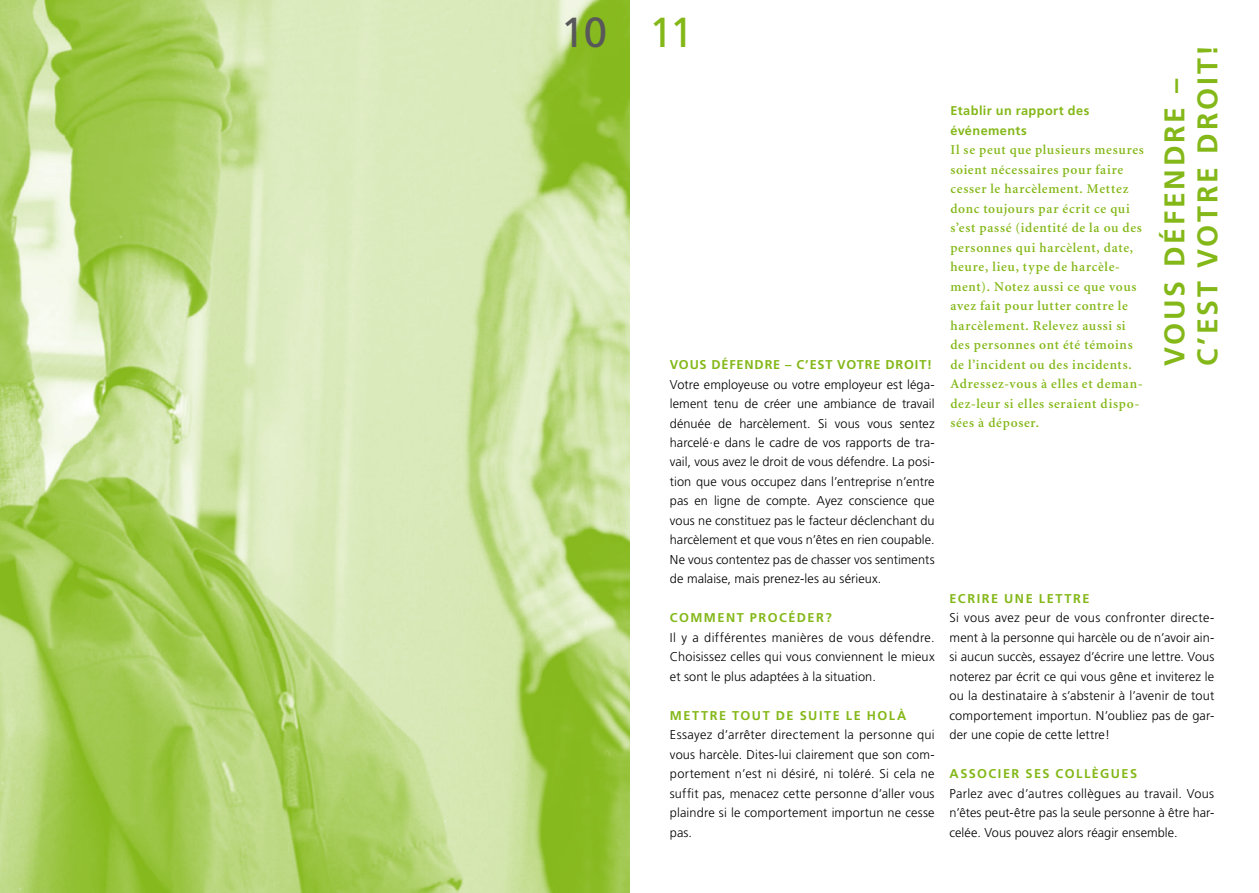
<style>
.page{position:relative;width:1259px;height:893px;background:#fff}
.page>*{position:absolute;margin:0;border:0;box-sizing:border-box;transform-origin:0 0}
.t1{font:42px "Frutiger";color:#58585a}
.t2{font:700 28.5px/33px "Frutiger";letter-spacing:.095em;color:#84b819}
.t3{font:600 13.5px/19.5px "Minion";letter-spacing:.05em;color:#84b819}
.t4{font:300 12.75px/19.5px "Frutiger";letter-spacing:.01em;color:#000;text-align:justify}
.t5{font:700 12.75px "Frutiger";letter-spacing:.115em;color:#84b819}
.t6{font:700 12.75px "Frutiger";letter-spacing:.065em;color:#84b819}
.t7{font:700 12.75px/19.5px "Frutiger";letter-spacing:.035em;color:#84b819}
.s1{color:#84b819}
</style>
<div class="page">
<img style="left:0;top:0;width:629px;height:893px">
<h1 class="t1" style="left:561px;top:7px;width:134px">10 <span class="s1">11</span></h1>
<p class="t6" style="left:670px;top:357px;width:264px">VOUS DÉFENDRE – C’EST VOTRE DROIT!</p>
<p class="t4" style="left:670px;top:374px;width:266px">Votre employeuse ou votre employeur est léga&shy;lement tenu de créer une ambiance de travail dénuée de harcèlement. Si vous vous sentez harcelé·e dans le cadre de vos rapports de tra&shy;vail, vous avez le droit de vous défendre. La posi&shy;tion que vous occupez dans l’entreprise n’entre pas en ligne de compte. Ayez conscience que vous ne constituez pas le facteur déclenchant du harcèlement et que vous n’êtes en rien coupable.<br>Ne vous contentez pas de chasser vos sentiments de malaise, mais prenez-les au sérieux.</p>
<p class="t5" style="left:670px;top:611px;width:164px">COMMENT PROCÉDER?</p>
<p class="t4" style="left:670px;top:628px;width:266px">Il y a différentes manières de vous défendre.<br>Choisissez celles qui vous conviennent le mieux et sont le plus adaptées à la situation.</p>
<p class="t5" style="left:670px;top:708px;width:238px">M ETTRE TOUT DE SUITE LE H OLÀ</p>
<p class="t4" style="left:670px;top:725px;width:266px">Essayez d’arrêter directement la personne qui vous harcèle. Dites-lui clairement que son com&shy;portement n’est ni désiré, ni toléré. Si cela ne suffit pas, menacez cette personne d’aller vous plaindre si le comportement importun ne cesse pas.</p>
<p class="t7" style="left:950px;top:101px;width:140px">ETABLIR UN RAPPORT DES<br>ÉVÉNEMENTS</p>
<p class="t3" style="left:950px;top:141px;width:195px">Il se peut que plusieurs mesures soient nécessaires pour faire cesser le harcèlement. Mettez donc toujours par écrit ce qui s’est passé (identité de la ou des personnes qui harcèlent, date, heure, lieu, type de harcèle&shy;ment). Notez aussi ce que vous avez fait pour lutter contre le harcèlement. Relevez aussi si des personnes ont été témoins de l’incident ou des incidents.<br>Adressez-vous à elles et deman&shy;dez-leur si elles seraient dispo&shy;sées à déposer.</p>
<h2 class="t2" style="left:1158px;top:366px;width:322px;rotate:-90deg">VOUS DÉFENDRE –<br>C’EST VOTRE DROIT!</h2>
<p class="t5" style="left:949px;top:591px;width:141px">ECRIRE UNE LETTRE</p>
<p class="t4" style="left:949px;top:608px;width:266px">Si vous avez peur de vous confronter directe&shy;ment à la personne qui harcèle ou de n’avoir ain&shy;si aucun succès, essayez d’écrire une lettre. Vous noterez par écrit ce qui vous gêne et inviterez le ou la destinataire à s’abstenir à l’avenir de tout comportement importun. N’oubliez pas de gar&shy;der une copie de cette lettre!</p>
<p class="t5" style="left:949px;top:766px;width:189px">ASSOCIER SES COLLÈGUES</p>
<p class="t4" style="left:949px;top:784px;width:266px">Parlez avec d’autres collègues au travail. Vous n’êtes peut-être pas la seule personne à être har&shy;celée. Vous pouvez alors réagir ensemble.</p>
</div>
